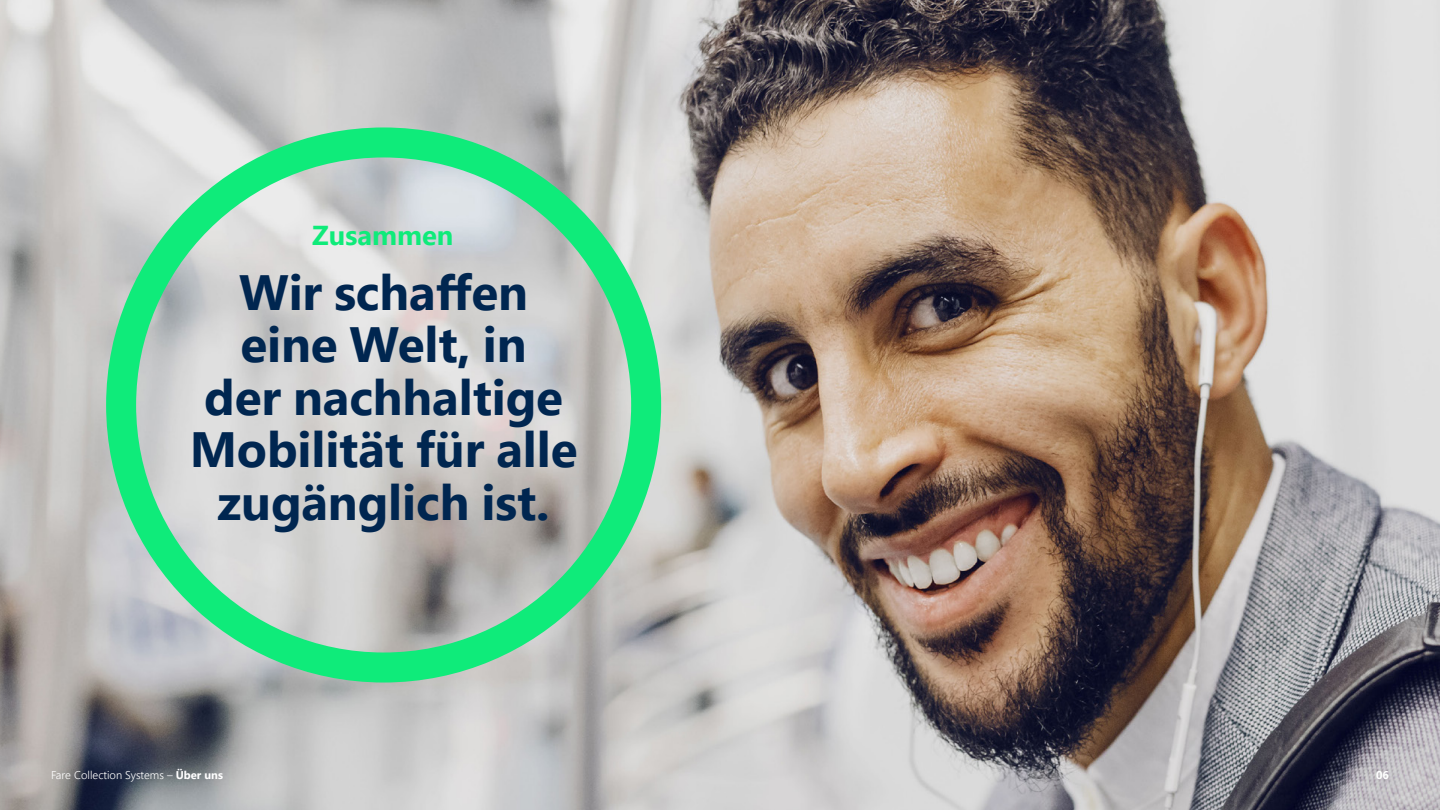
<style>
.page{position:relative;width:1440px;height:810px;background:#fff}
.page>*{position:absolute;margin:0;border:0;box-sizing:border-box;transform-origin:0 0}
.t1{font:700 49.5px/52.5px "Segoe UI";letter-spacing:-.005em;color:#002650;text-align:center}
.t2{font:700 27.38px "Segoe UI";color:#0feb7a}
.t3{font:300 11.25px "Segoe UI";color:#fff}
.t4{font:700 11.25px "Segoe UI";color:#fff}
.s1{font-weight:700}
</style>
<div class="page">
<img style="left:0;top:0;width:1440px;height:810px">
<div style="left:106px;top:127px;width:555px;height:556px;border:30px solid #0feb7a;border-radius:50%"></div>
<p class="t2" style="left:312px;top:210px;width:143px">Zusammen</p>
<p class="t1" style="left:190px;top:262px;width:389px">Wir schaffen eine Welt, in<br>der nachhaltige<br>Mobilität für alle zugänglich ist.</p>
<p class="t3" style="left:51px;top:764px;width:174px">Fare Collection Systems – <span class="s1">Über uns</span></p>
<p class="t4" style="left:1376px;top:764px;width:14px">06</p>
</div>
